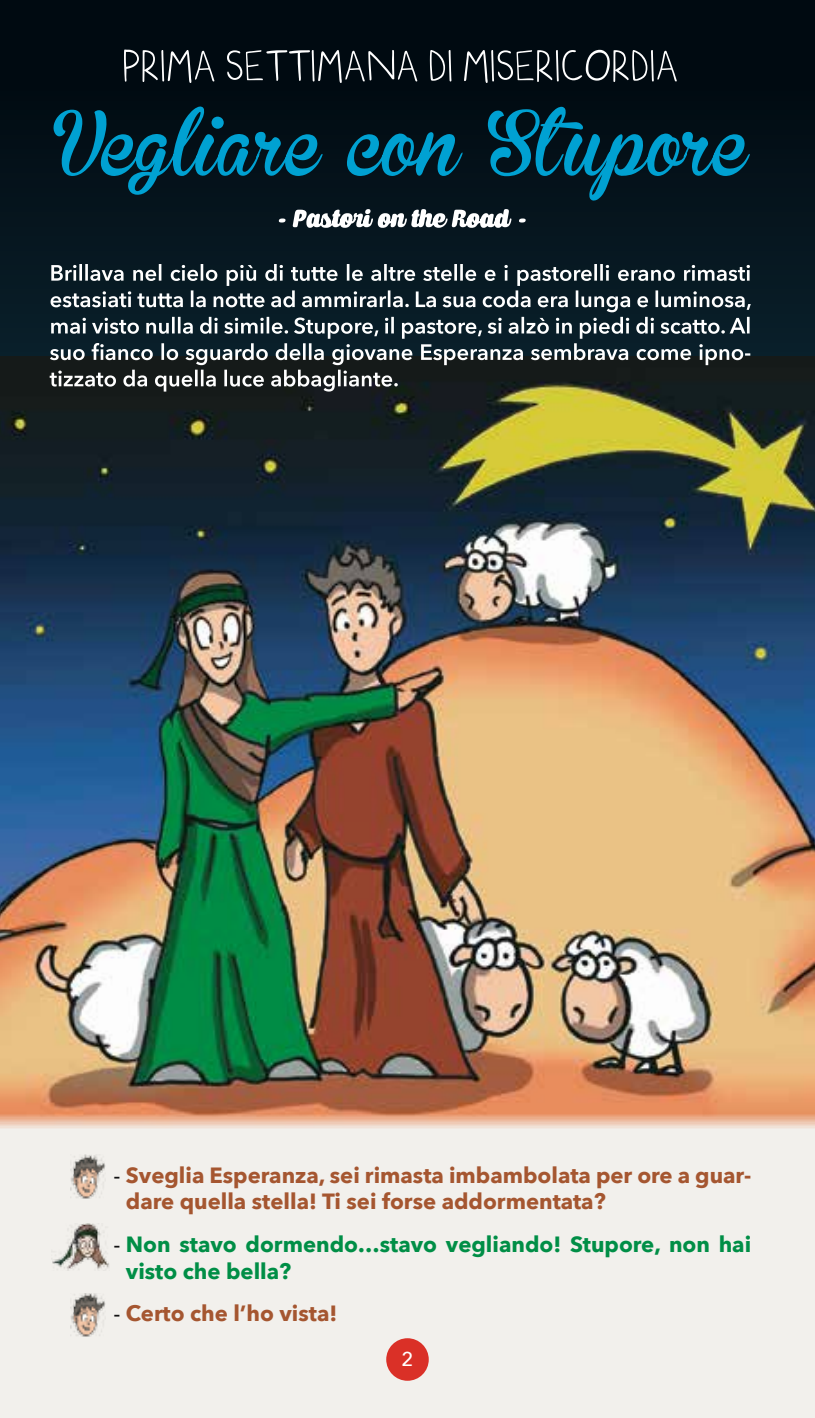
<style>
.page{position:relative;width:815px;height:1418px;background:#fff}
.page>*{position:absolute;margin:0;border:0;box-sizing:border-box;transform-origin:0 0}
.t1{font:700 22px/26.5px "Avenir Next";color:#a55630}
.t2{font:700 22px/26.5px "Avenir Next";color:#008e46}
.t3{font:500 20px "Avenir Next";color:#fff}
.s1{font-weight:500;color:#121212}
</style>
<div class="page">
<svg style="left:0;top:0;width:815px;height:356px;background:#031018"></svg>
<img style="left:0;top:356px;width:815px;height:758px">
<svg style="left:50px;top:264px;width:701px;height:127px;background:#3a464c"></svg>
<svg style="left:279px;top:209px;width:247px;height:19px"></svg>
<svg style="left:53px;top:106px;width:697px;height:95px;background:#023041"></svg>
<svg style="left:124px;top:50px;width:553px;height:33px;background:#2e363b"></svg>
<div style="left:0;top:1114px;width:815px;height:303px;background:#f2f0ec"></div>
<img style="left:52px;top:1223px;width:57px;height:47px">
<img style="left:71px;top:1154px;width:35px;height:44px">
<img style="left:71px;top:1293px;width:35px;height:43px">
<div style="left:386px;top:1338px;width:43px;height:42px;background:#da3027;border-radius:50%"></div>
<p class="t1" style="left:126px;top:1161px;width:627px;text-indent:-13px"><span class="s1">-</span> Sveglia Esperanza, sei rimasta imbambolata per ore a guar&shy;dare quella stella! Ti sei forse addormentata?</p>
<p class="t2" style="left:126px;top:1230px;width:627px;text-indent:-13px"><span class="s1">-</span> Non stavo dormendo…stavo vegliando! Stupore, non hai visto che bella?</p>
<p class="t1" style="left:113px;top:1299px;width:225px"><span class="s1">-</span> Certo che l’ho vista!</p>
<p class="t3" style="left:402px;top:1341px;width:13px">2</p>
</div>
